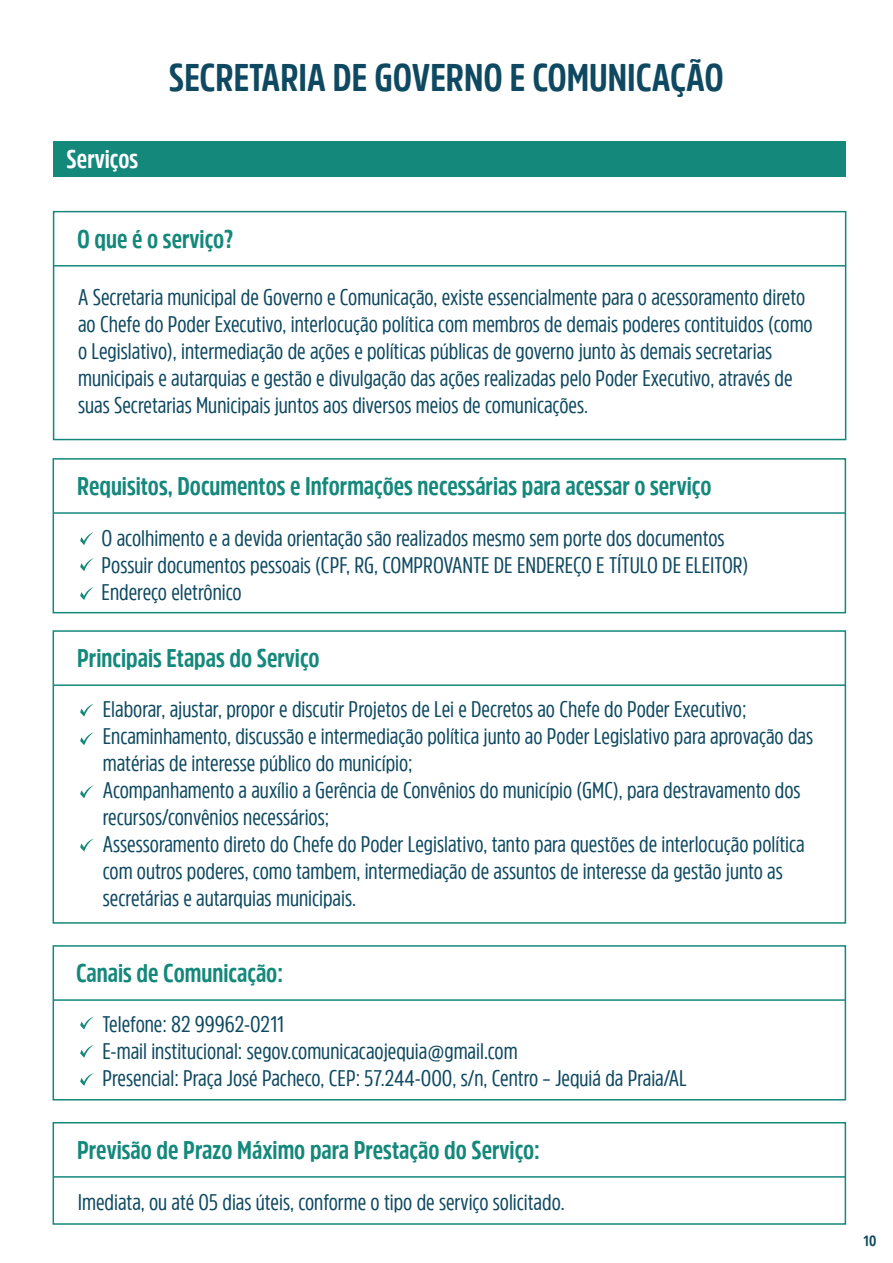
<style>
.page{position:relative;width:893px;height:1263px;background:#fff}
.page>*{position:absolute;margin:0;border:0;box-sizing:border-box;transform-origin:0 0}
.t1{font:700 38.4px "Amsi Pro Cond";color:#0e4961}
.t2{font:700 25.5px "Amsi Pro Cond";color:#14887b}
.t3{font:700 25.5px "Amsi Pro Cond";color:#fff}
.t4{font:22.5px/27px "Amsi Pro Cond";color:#0e4961}
.t5{font:700 14.85px "Amsi Pro Cond";color:#0e4961}
</style>
<div class="page">
<div style="left:53px;top:1122px;width:793px;height:103px;border:2px solid #14887b"></div>
<hr style="left:53px;top:1176px;width:792px;height:2px;background:#14887b">
<div style="left:54px;top:142px;width:792px;height:35px;background:#14887b"></div>
<div style="left:53px;top:211px;width:793px;height:229px;border:2px solid #14887b"></div>
<hr style="left:54px;top:265px;width:792px;height:2px;background:#14887b">
<div style="left:53px;top:630px;width:793px;height:294px;border:2px solid #14887b"></div>
<hr style="left:53px;top:684px;width:792px;height:2px;background:#14887b">
<div style="left:53px;top:945px;width:793px;height:155px;border:2px solid #14887b"></div>
<hr style="left:53px;top:999px;width:792px;height:2px;background:#14887b">
<div style="left:53px;top:458px;width:793px;height:155px;border:2px solid #14887b"></div>
<hr style="left:53px;top:512px;width:792px;height:2px;background:#14887b">
<svg style="left:80px;top:532px;width:14px;height:13px"></svg>
<svg style="left:80px;top:704px;width:14px;height:13px"></svg>
<svg style="left:80px;top:732px;width:14px;height:13px"></svg>
<svg style="left:80px;top:785px;width:14px;height:13px"></svg>
<svg style="left:80px;top:838px;width:14px;height:13px"></svg>
<svg style="left:80px;top:558px;width:14px;height:13px"></svg>
<svg style="left:80px;top:587px;width:14px;height:13px"></svg>
<svg style="left:80px;top:1017px;width:13px;height:12px"></svg>
<svg style="left:80px;top:1045px;width:14px;height:13px"></svg>
<svg style="left:80px;top:1073px;width:14px;height:13px"></svg>
<p class="t3" style="left:67px;top:142px;width:73px">Serviços</p>
<h1 class="t1" style="left:169px;top:51px;width:557px">SECRETARIA DE GOVERNO E COMUNICAÇÃO</h1>
<p class="t2" style="left:77px;top:222px;width:158px">O que é o serviço?</p>
<p class="t4" style="left:78px;top:283px;width:736px">A Secretaria municipal de Governo e Comunicação, existe essencialmente para o acessoramento direto ao Chefe do Poder Executivo, interlocução política com membros de demais poderes contituidos (como o Legislativo), intermediação de ações e políticas públicas de governo junto às demais secretarias municipais e autarquias e gestão e divulgação das ações realizadas pelo Poder Executivo, através de suas Secretarias Municipais juntos aos diversos meios de comunicações.</p>
<p class="t2" style="left:77px;top:469px;width:636px">Requisitos, Documentos e Informações necessárias para acessar o serviço</p>
<p class="t4" style="left:102px;top:524px;width:648px">O acolhimento e a devida orientação são realizados mesmo sem porte dos documentos<br>Possuir documentos pessoais (CPF, RG, COMPROVANTE DE ENDEREÇO E TÍTULO DE ELEITOR)<br>Endereço eletrônico</p>
<p class="t2" style="left:77px;top:641px;width:244px">Principais Etapas do Serviço</p>
<p class="t4" style="left:103px;top:695px;width:712px">Elaborar, ajustar, propor e discutir Projetos de Lei e Decretos ao Chefe do Poder Executivo; Encaminhamento, discussão e intermediação política junto ao Poder Legislativo para aprovação das matérias de interesse público do município;<br>Acompanhamento a auxílio a Gerência de Convênios do município (GMC), para destravamento dos recursos/convênios necessários;<br>Assessoramento direto do Chefe do Poder Legislativo, tanto para questões de interlocução política com outros poderes, como tambem, intermediação de assuntos de interesse da gestão junto as secretárias e autarquias municipais.</p>
<p class="t2" style="left:76px;top:956px;width:209px">Canais de Comunicação:</p>
<p class="t4" style="left:102px;top:1010px;width:586px">Telefone: 82 99962-0211<br>E-mail institucional: segov.comunicacaojequia@gmail.com<br>Presencial: Praça José Pacheco, CEP: 57.244-000, s/n, Centro – Jequiá da Praia/AL</p>
<p class="t2" style="left:77px;top:1133px;width:464px">Previsão de Prazo Máximo para Prestação do Serviço:</p>
<p class="t4" style="left:78px;top:1188px;width:488px">Imediata, ou até 05 dias úteis, conforme o tipo de serviço solicitado.</p>
<p class="t5" style="left:863px;top:1231px;width:14px">10</p>
</div>
